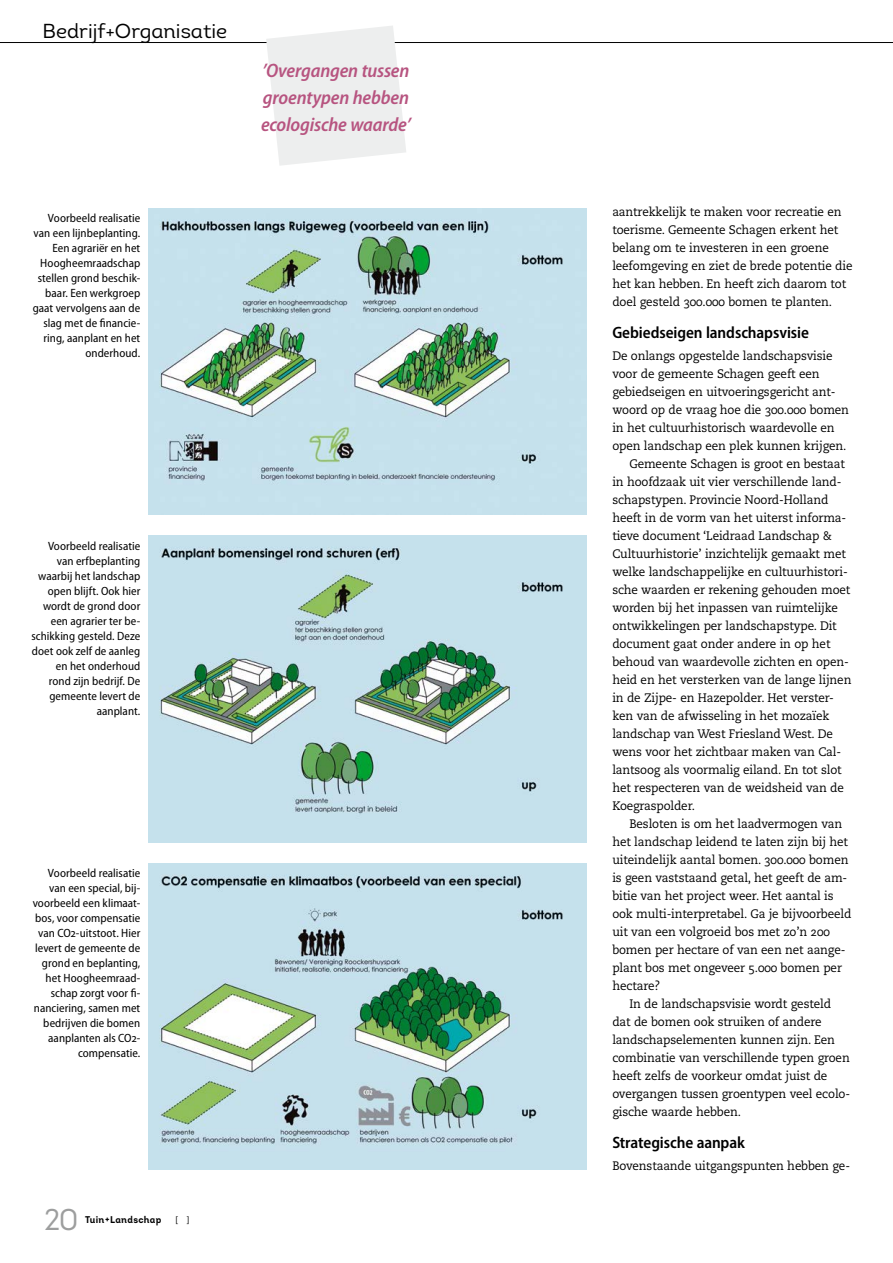
<style>
.page{position:relative;width:893px;height:1263px;background:#fff}
.page>*{position:absolute;margin:0;border:0;box-sizing:border-box;transform-origin:0 0}
.t1{font:30px "Intro Regular Alt";color:#9d9e9e}
.t2{font:20.25px "Intro Regular Alt";color:#000}
.t3{font:italic 600 semi-condensed 19.5px/27px "Myriad Pro";letter-spacing:-.01em;color:#b75480;text-align:justify}
.t4{font:600 semi-condensed 16.5px "Myriad Pro";letter-spacing:-.005em;color:#000}
.t5{font:12.3px/18px "Caecilia LT Std";letter-spacing:-.01em;color:#000;scale:.95 1}
.t6{font:semi-condensed 12px/15px "Myriad Pro";letter-spacing:.005em;color:#000;text-align:right}
.t7{font:9.75px "Intro Bold Alt";letter-spacing:.03em;color:#000;scale:.95 1}
.t8{font:9.75px "Myriad Pro";color:#000;scale:.95 1}
</style>
<div class="page">
<hr style="left:0;top:42px;width:893px;height:1px;background:#000">
<svg style="left:266px;top:26px;width:140px;height:140px"></svg>
<img style="left:149px;top:208px;width:438px;height:306px">
<img style="left:149px;top:863px;width:438px;height:306px">
<img style="left:149px;top:536px;width:438px;height:306px">
<h2 class="t2" style="left:43px;top:18px;width:186px">Bedrijf+Organisatie</h2>
<p class="t6" style="left:33px;top:211px;width:109px">Voorbeeld realisatie van een lijnbeplanting.<br>Een agrariër en het<br>Hoogheemraadschap stellen grond beschik&shy;baar. Een werkgroep gaat vervolgens aan de slag met de financie&shy;ring, aanplant en het onderhoud.</p>
<h3 class="t3" style="left:261px;top:57px;width:151px">’Overgangen tussen groentypen hebben ecologische waarde’</h3>
<p class="t6" style="left:31px;top:539px;width:110px">Voorbeeld realisatie van erfbeplanting waarbij het landschap open blijft. Ook hier wordt de grond door een agrarier ter be&shy;schikking gesteld. Deze doet ook zelf de aanleg en het onderhoud rond zijn bedrijf. De gemeente levert de aanplant.</p>
<p class="t6" style="left:33px;top:866px;width:109px">Voorbeeld realisatie van een special, bij&shy;voorbeeld een klimaat&shy;bos, voor compensatie van CO2-uitstoot. Hier levert de gemeente de grond en beplanting, het Hoogheemraad&shy;schap zorgt voor fi&shy;nanciering, samen met bedrijven die bomen aanplanten als CO2- compensatie.</p>
<h1 class="t1" style="left:44px;top:1201px;width:36px">20</h1>
<p class="t7" style="left:85px;top:1213px;width:82px">Tuin+Landschap</p>
<p class="t8" style="left:176px;top:1214px;width:16px">[ ]</p>
<p class="t5" style="left:612px;top:203px;width:254px">aantrekkelijk te maken voor recreatie en toerisme. Gemeente Schagen erkent het belang om te investeren in een groene leefomgeving en ziet de brede potentie die het kan hebben. En heeft zich daarom tot doel gesteld 300.000 bomen te planten.</p>
<h3 class="t4" style="left:612px;top:322px;width:198px">Gebiedseigen landschapsvisie</h3>
<p class="t5" style="left:612px;top:347px;width:233px">De onlangs opgestelde landschapsvisie</p>
<p class="t5" style="left:612px;top:365px;width:220px">voor de gemeente Schagen geeft een</p>
<p class="t5" style="left:612px;top:383px;width:237px">gebiedseigen en uitvoeringsgericht ant-</p>
<p class="t5" style="left:612px;top:401px;width:251px">woord op de vraag hoe die 300.000 bomen</p>
<p class="t5" style="left:612px;top:419px;width:236px">in het cultuurhistorisch waardevolle en</p>
<p class="t5" style="left:612px;top:437px;width:248px">open landschap een plek kunnen krijgen.</p>
<p class="t5" style="left:629px;top:455px;width:228px">Gemeente Schagen is groot en bestaat</p>
<p class="t5" style="left:612px;top:473px;width:243px">in hoofdzaak uit vier verschillende land-</p>
<p class="t5" style="left:612px;top:491px;width:229px">schapstypen. Provincie Noord-Holland</p>
<p class="t5" style="left:612px;top:509px;width:248px">heeft in de vorm van het uiterst informa-</p>
<p class="t5" style="left:612px;top:527px;width:233px">tieve document ‘Leidraad Landschap &amp;</p>
<p class="t5" style="left:612px;top:545px;width:247px">Cultuurhistorie’ inzichtelijk gemaakt met</p>
<p class="t5" style="left:612px;top:563px;width:249px">welke landschappelijke en cultuurhistori-</p>
<p class="t5" style="left:612px;top:581px;width:252px">sche waarden er rekening gehouden moet</p>
<p class="t5" style="left:612px;top:599px;width:239px">worden bij het inpassen van ruimtelijke</p>
<p class="t5" style="left:612px;top:617px;width:238px">ontwikkelingen per landschapstype. Dit</p>
<p class="t5" style="left:612px;top:635px;width:231px">document gaat onder andere in op het</p>
<p class="t5" style="left:612px;top:653px;width:251px">behoud van waardevolle zichten en open-</p>
<p class="t5" style="left:612px;top:671px;width:253px">heid en het versterken van de lange lijnen</p>
<p class="t5" style="left:612px;top:689px;width:235px">in de Zijpe- en Hazepolder. Het verster-</p>
<p class="t5" style="left:612px;top:707px;width:230px">ken van de afwisseling in het mozaïek</p>
<p class="t5" style="left:612px;top:725px;width:234px">landschap van West Friesland West. De</p>
<p class="t5" style="left:612px;top:743px;width:242px">wens voor het zichtbaar maken van Cal-</p>
<p class="t5" style="left:612px;top:761px;width:243px">lantsoog als voormalig eiland. En tot slot</p>
<p class="t5" style="left:612px;top:779px;width:245px">het respecteren van de weidsheid van de</p>
<p class="t5" style="left:612px;top:797px;width:89px">Koegraspolder.</p>
<p class="t5" style="left:629px;top:815px;width:226px">Besloten is om het laadvermogen van</p>
<p class="t5" style="left:612px;top:833px;width:250px">het landschap leidend te laten zijn bij het</p>
<p class="t5" style="left:612px;top:851px;width:250px">uiteindelijk aantal bomen. 300.000 bomen</p>
<p class="t5" style="left:612px;top:869px;width:249px">is geen vaststaand getal, het geeft de am-</p>
<p class="t5" style="left:612px;top:887px;width:235px">bitie van het project weer. Het aantal is</p>
<p class="t5" style="left:612px;top:905px;width:253px">ook multi-interpretabel. Ga je bijvoorbeeld</p>
<p class="t5" style="left:612px;top:923px;width:230px">uit van een volgroeid bos met zo’n 200</p>
<p class="t5" style="left:612px;top:941px;width:247px">bomen per hectare of van een net aange-</p>
<p class="t5" style="left:612px;top:959px;width:243px">plant bos met ongeveer 5.000 bomen per</p>
<p class="t5" style="left:612px;top:977px;width:52px">hectare?</p>
<p class="t5" style="left:629px;top:995px;width:214px">In de landschapsvisie wordt gesteld</p>
<p class="t5" style="left:612px;top:1013px;width:222px">dat de bomen ook struiken of andere</p>
<p class="t5" style="left:612px;top:1031px;width:236px">landschapselementen kunnen zijn. Een</p>
<p class="t5" style="left:612px;top:1049px;width:251px">combinatie van verschillende typen groen</p>
<p class="t5" style="left:612px;top:1067px;width:228px">heeft zelfs de voorkeur omdat juist de</p>
<p class="t5" style="left:612px;top:1085px;width:252px">overgangen tussen groentypen veel ecolo-</p>
<p class="t5" style="left:612px;top:1103px;width:137px">gische waarde hebben.</p>
<h3 class="t4" style="left:612px;top:1132px;width:134px">Strategische aanpak</h3>
<p class="t5" style="left:612px;top:1157px;width:252px">Bovenstaande uitgangspunten hebben ge-</p>
</div>
